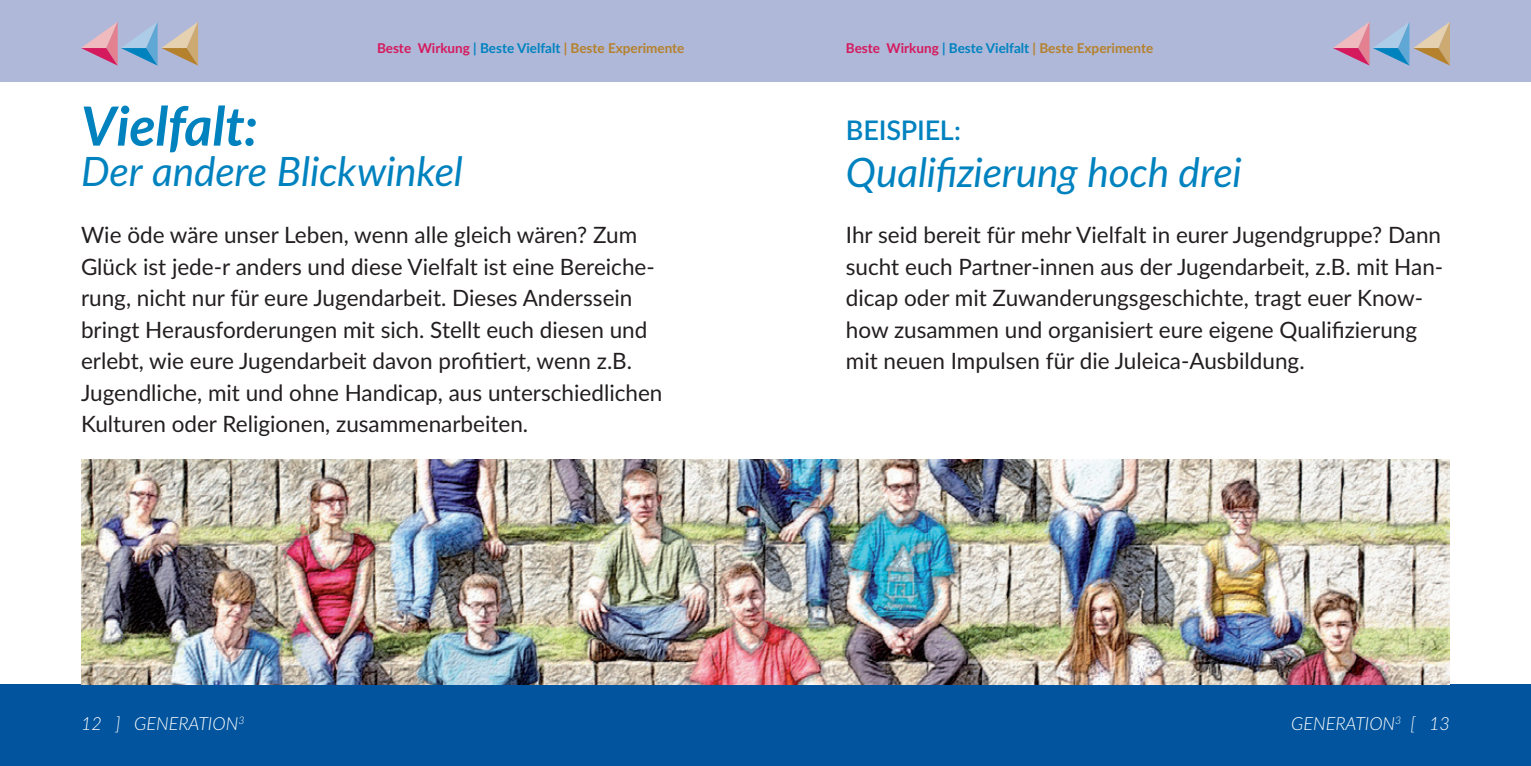
<style>
.page{position:relative;width:1531px;height:766px;background:#fff}
.page>*{position:absolute;margin:0;border:0;box-sizing:border-box;transform-origin:0 0}
.t1{font:italic 700 54px "Lato";letter-spacing:-.005em;color:#0082bf}
.t2{font:italic 40.5px "Lato";letter-spacing:-.005em;color:#0082bf}
.t3{font:600 27px "Lato";letter-spacing:-.005em;color:#0082bf}
.t4{font:22.5px/31.5px "Lato";color:#231f20}
.t5{font:italic 300 18px "Lato";color:#fff}
.t6{font:700 13.5px "Lato";color:#b5812c}
.t7{font:italic 300 10.58px "Lato";color:#fff}
.s1{color:#d5195d}
.s2{color:#0082bf}
</style>
<div class="page">
<div style="left:0;top:684px;width:1531px;height:81px;background:#01549d"></div>
<div style="left:0;top:0;width:1531px;height:81px;background:#afb8d9"></div>
<svg style="left:81px;top:22px;width:117px;height:44px"></svg>
<svg style="left:1333px;top:22px;width:117px;height:44px"></svg>
<img style="left:81px;top:459px;width:1368px;height:225px">
<p class="t6" style="left:377px;top:38px;width:309px"><span class="s1">Beste Wirkung</span> <span class="s2">| Beste Vielfalt</span> | Beste Experimente</p>
<p class="t6" style="left:846px;top:38px;width:309px"><span class="s1">Beste Wirkung</span> <span class="s2">| Beste Vielfalt</span> | Beste Experimente</p>
<h1 class="t1" style="left:81px;top:86px;width:178px">Vielfalt:</h1>
<h2 class="t2" style="left:81px;top:142px;width:383px">Der andere Blickwinkel</h2>
<p class="t4" style="left:81px;top:218px;width:583px">Wie öde wäre unser Leben, wenn alle gleich wären? Zum Glück ist jede-r anders und diese Vielfalt ist eine Bereiche&shy;rung, nicht nur für eure Jugendarbeit. Dieses Anderssein bringt Herausforderungen mit sich. Stellt euch diesen und erlebt, wie eure Jugendarbeit davon profitiert, wenn z.B.<br>Jugendliche, mit und ohne Handicap, aus unterschiedlichen Kulturen oder Religionen, zusammenarbeiten.</p>
<p class="t3" style="left:846px;top:111px;width:117px">BEISPIEL:</p>
<h2 class="t2" style="left:846px;top:143px;width:397px">Qualifizierung hoch drei</h2>
<p class="t4" style="left:846px;top:218px;width:599px">Ihr seid bereit für mehr Vielfalt in eurer Jugendgruppe? Dann sucht euch Partner-innen aus der Jugendarbeit, z.B. mit Han&shy;dicap oder mit Zuwanderungsgeschichte, tragt euer Know&shy;how zusammen und organisiert eure eigene Qualifizierung mit neuen Impulsen für die Juleica-Ausbildung.</p>
<p class="t5" style="left:81px;top:710px;width:159px">12 ] GENERATION</p>
<p class="t5" style="left:1410px;top:710px;width:41px">[ 13</p>
<p class="t7" style="left:238px;top:712px;width:8px">3</p>
<p class="t5" style="left:1291px;top:710px;width:112px">GENERATION<sup>3</sup></p>
</div>
